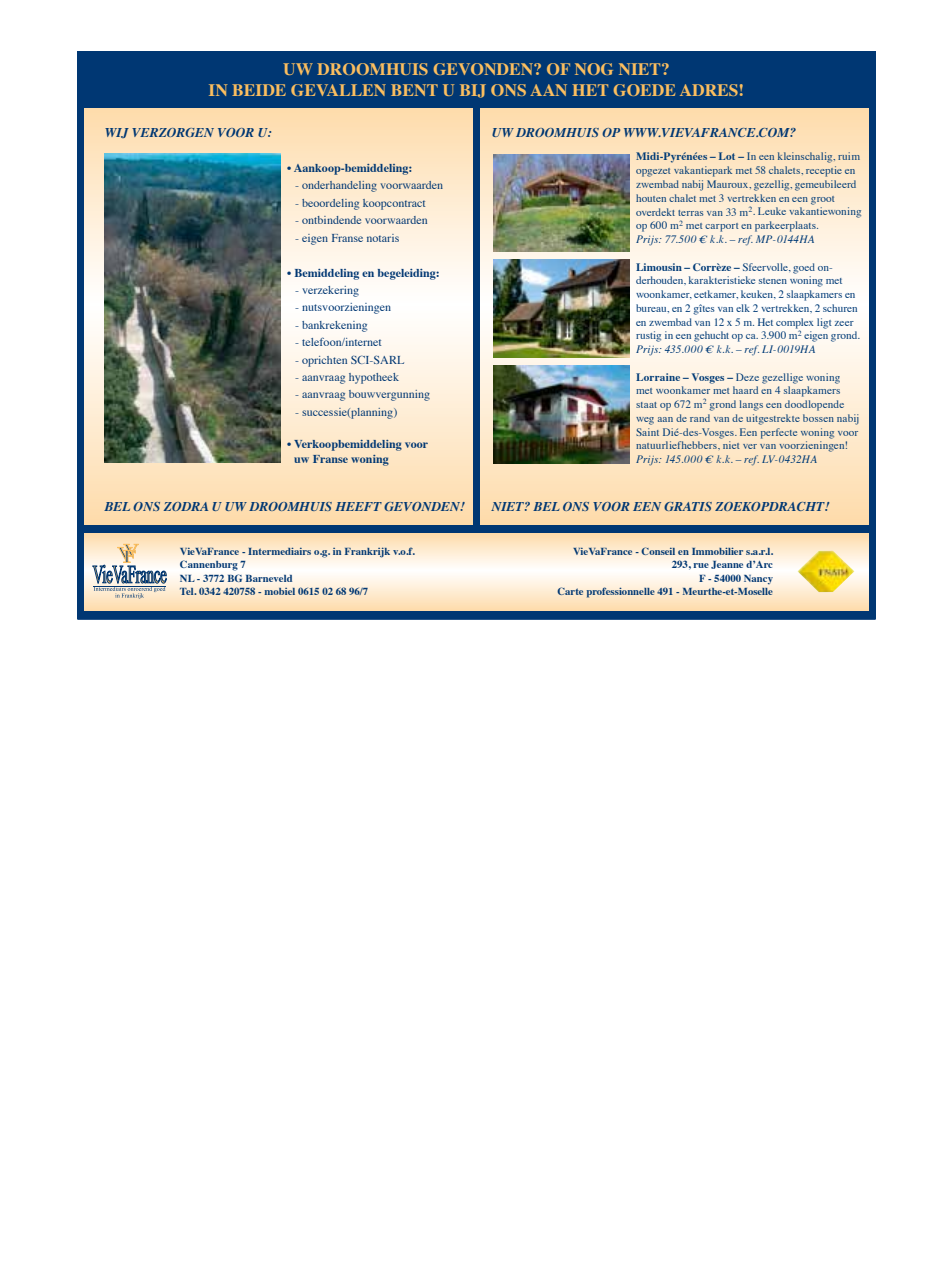
<style>
.page{position:relative;width:936px;height:1263px;background:#fff}
.page>*{position:absolute;margin:0;border:0;box-sizing:border-box;transform-origin:0 0}
.t1{font:700 17.4px/20.9px "Times";color:#fbbe5f;text-align:center}
.t2{font:italic 700 13.35px "Times";color:#003773}
.t3{font:12px "Times";color:#003773}
.t4{font:700 12px/14.7px "Times";color:#003773}
.t5{font:11.25px/13.8px "Times";letter-spacing:.005em;color:#003b77}
.t6{font:italic 11.25px "Times";letter-spacing:.005em;color:#003b77}
.t7{font:700 10.65px/13.4px "Times";color:#003773;text-align:right}
.s1{font-weight:700}
.s2{font-style:italic}
</style>
<div class="page">
<div style="left:77px;top:51px;width:798px;height:567px;background:#003773"></div>
<svg style="left:85px;top:108px;width:387px;height:417px"></svg>
<svg style="left:480px;top:108px;width:388px;height:417px"></svg>
<img style="left:105px;top:154px;width:175px;height:308px">
<svg style="left:85px;top:534px;width:783px;height:76px"></svg>
<svg style="left:93px;top:544px;width:73px;height:55px"></svg>
<img style="left:797px;top:551px;width:57px;height:41px">
<img style="left:493px;top:154px;width:136px;height:98px">
<img style="left:493px;top:365px;width:136px;height:98px">
<img style="left:493px;top:260px;width:136px;height:97px">
<h1 class="t1" style="left:208px;top:57px;width:537px">UW DROOMHUIS GEVONDEN? OF NOG NIET?<br>IN BEIDE GEVALLEN BENT U BIJ ONS AAN HET GOEDE ADRES!</h1>
<p class="t2" style="left:105px;top:120px;width:169px">WIJ VERZORGEN VOOR U:</p>
<p class="t4" style="left:287px;top:159px;width:127px">• Aankoop-bemiddeling:</p>
<p class="t3" style="left:295px;top:174px;width:150px">- onderhandeling voorwaarden</p>
<p class="t3" style="left:295px;top:192px;width:132px">- beoordeling koopcontract</p>
<p class="t3" style="left:295px;top:209px;width:134px">- ontbindende voorwaarden</p>
<p class="t3" style="left:295px;top:226px;width:106px">- eigen Franse notaris</p>
<p class="t4" style="left:287px;top:264px;width:154px">• Bemiddeling en begeleiding:</p>
<p class="t3" style="left:295px;top:279px;width:65px">- verzekering</p>
<p class="t3" style="left:295px;top:296px;width:98px">- nutsvoorzieningen</p>
<p class="t3" style="left:295px;top:313px;width:74px">- bankrekening</p>
<p class="t3" style="left:295px;top:331px;width:88px">- telefoon/internet</p>
<p class="t3" style="left:295px;top:348px;width:111px">- oprichten SCI-SARL</p>
<p class="t3" style="left:295px;top:366px;width:105px">- aanvraag hypotheek</p>
<p class="t3" style="left:295px;top:383px;width:137px">- aanvraag bouwvergunning</p>
<p class="t3" style="left:295px;top:401px;width:104px">- successie(planning)</p>
<p class="t4" style="left:294px;top:435px;width:135px;text-indent:-7px">• Verkoopbemiddeling voor uw Franse woning</p>
<p class="t2" style="left:105px;top:494px;width:362px">BEL ONS ZODRA U UW DROOMHUIS HEEFT GEVONDEN!</p>
<p class="t2" style="left:491px;top:120px;width:306px">UW DROOMHUIS OP WWW.VIEVAFRANCE.COM?</p>
<p class="t5" style="left:636px;top:149px;width:227px"><span class="s1">Midi-Pyrénées – Lot –</span> In een kleinschalig, ruim opgezet vakantiepark met 58 chalets, receptie en zwembad nabij Mauroux, gezellig, gemeubileerd houten chalet met 3 vertrekken en een groot overdekt terras van 33 m<sup>2</sup>. Leuke vakantiewoning op 600 m<sup>2</sup> met carport en parkeerplaats.<br><span class="s2">Prijs: 77.500 € k.k. – ref. MP-0144HA</span></p>
<p class="t5" style="left:636px;top:259px;width:225px"><span class="s1">Limousin – Corrèze –</span> Sfeervolle, goed on&shy;derhouden, karakteristieke stenen woning met woonkamer, eetkamer, keuken, 2 slaapkamers en bureau, en 2 gîtes van elk 2 vertrekken, 2 schuren en zwembad van 12 x 5 m. Het complex ligt zeer rustig in een gehucht op ca. 3.900 m<sup>2</sup> eigen grond.<br><span class="s2">Prijs: 435.000 € k.k. – ref. LI-0019HA</span></p>
<p class="t5" style="left:636px;top:369px;width:225px"><span class="s1">Lorraine – Vosges –</span> Deze gezellige woning met woonkamer met haard en 4 slaapkamers staat op 672 m<sup>2</sup> grond langs een doodlopende weg aan de rand van de uitgestrekte bossen nabij Saint Dié-des-Vosges. Een perfecte woning voor natuurliefhebbers, niet ver van voorzieningen!</p>
<p class="t6" style="left:636px;top:450px;width:183px">Prijs: 145.000 € k.k. – ref. LV-0432HA</p>
<p class="t2" style="left:491px;top:494px;width:339px">NIET? BEL ONS VOOR EEN GRATIS ZOEKOPDRACHT!</p>
<p class="t7" style="left:557px;top:543px;width:217px">VieVaFrance - Conseil en Immobilier s.a.r.l.<br>293, rue Jeanne d’Arc<br>F - 54000 Nancy<br>Carte professionnelle 491 - Meurthe-et-Moselle</p>
<p class="t7" style="left:180px;top:543px;width:236px;text-align:left">VieVaFrance - Intermediairs o.g. in Frankrijk v.o.f.<br>Cannenburg 7<br>NL - 3772 BG Barneveld<br>Tel. 0342 420758 - mobiel 0615 02 68 96/7</p>
</div>
